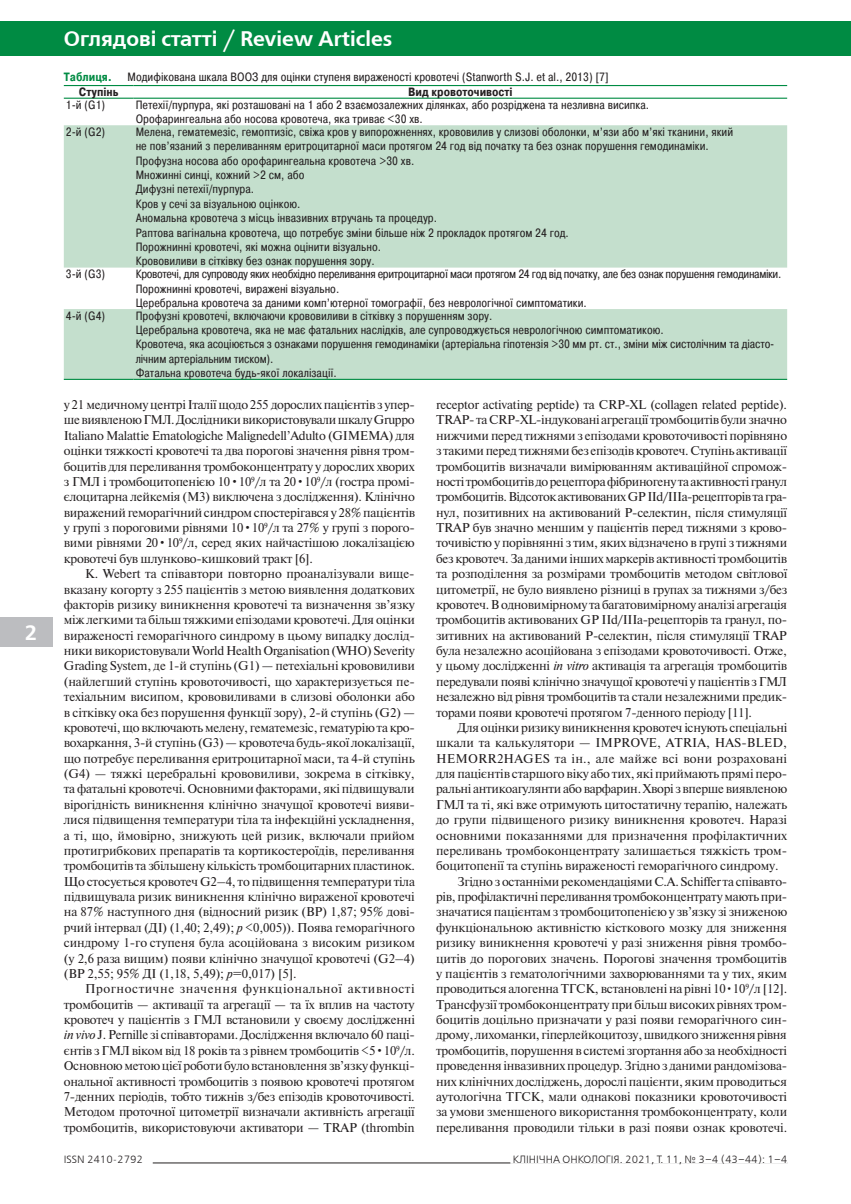
<style>
.page{position:relative;width:851px;height:1204px;background:#fff}
.page>*{position:absolute;margin:0;border:0;box-sizing:border-box;transform-origin:0 0}
.Рубрика_2{font:700 21px "Free Set C";color:#fff}
.Страница{font:700 21px "Free Set C";color:#fff}
.Текст{font:12.75px/15.3px "Newton";letter-spacing:-.01em;color:#231f20;text-align:justify}
.Таблица{font:12px/14.4px "Pragmatica Cond";color:#231f20}
.Таблица-2{font:12px "Pragmatica Cond";letter-spacing:-.03em;color:#231f20}
.Название{font:12px "Pragmatica Cond";color:#231f20}
.Заголовок{font:700 12px "Pragmatica Cond";color:#231f20}
.Название-2{font:700 12px "Pragmatica Cond";color:#008b43}
.Колонтитул_2{font:10.5px "Free Set C";color:#231f20}
.Колонтитул_1{font:10.5px "Free Set C";color:#231f20}
.s1{font-style:italic}
.s2{font-family:"Pragmatica"}
</style>
<div class="page">
<div style="left:0;top:21px;width:850px;height:34px;background:#008b43"></div>
<div style="left:0;top:617px;width:32px;height:29px;background:#bcbdc0"></div>
<div style="left:9px;top:617px;width:44px;height:29px;background:#bcbdc0"></div>
<hr style="left:153px;top:1162px;width:634px;height:1px;background:#231f20">
<div style="left:510px;top:1154px;width:277px;height:9px;background:#fff"></div>
<svg style="left:64px;top:125px;width:723px;height:254px;fill:#c4dfcd"></svg>
<hr style="left:64px;top:379px;width:70px;height:1px;background:#008b43">
<hr style="left:134px;top:379px;width:653px;height:1px;background:#008b43">
<hr style="left:64px;top:85px;width:70px;height:1px;background:#008b43">
<hr style="left:134px;top:85px;width:653px;height:1px;background:#008b43">
<hr style="left:64px;top:98px;width:70px;height:1px;background:#008b43">
<hr style="left:134px;top:98px;width:653px;height:1px;background:#008b43">
<p class="Страница" style="left:24px;top:620px;width:14px">2</p>
<p class="Рубрика_2" style="left:64px;top:27px;width:330px">Оглядові статті / Review Articles</p>
<p class="Название-2" style="left:64px;top:69px;width:50px">Таблиця.</p>
<p class="Название" style="left:128px;top:69px;width:482px">Модифікована шкала ВООЗ для оцінки ступеня вираженості кровотечі (Stanworth S.J. et al., 2013) [7]</p>
<p class="Заголовок" style="left:79px;top:84px;width:41px">Ступінь</p>
<p class="Заголовок" style="left:408px;top:84px;width:106px">Вид кровоточивості</p>
<p class="Таблица" style="left:66px;top:97px;width:41px">1-й (G1)</p>
<p class="Таблица" style="left:136px;top:97px;width:515px">Петехії/пурпура, які розташовані на 1 або 2 взаємозалежних ділянках, або розріджена та незливна висипка.</p>
<p class="Таблица" style="left:136px;top:112px;width:288px">Орофарингеальна або носова кровотеча, яка триває &lt;30 хв.</p>
<p class="Таблица" style="left:66px;top:124px;width:41px">2-й (G2)</p>
<p class="Таблица" style="left:136px;top:124px;width:599px">Мелена, гематемезіс, гемоптизіс, свіжа кров у випорожненнях, крововилив у слизові оболонки, м’язи або м’які тканини, який не пов’язаний з переливанням еритроцитарної маси протягом 24 год від початку та без ознак порушення гемодинаміки.</p>
<p class="Таблица" style="left:136px;top:153px;width:280px">Профузна носова або орофарингеальна кровотеча &gt;30 хв.</p>
<p class="Таблица" style="left:136px;top:168px;width:170px">Множинні синці, кожний &gt;2 см, або</p>
<p class="Таблица" style="left:136px;top:182px;width:120px">Дифузні петехії/пурпура.</p>
<p class="Таблица" style="left:136px;top:196px;width:166px">Кров у сечі за візуальною оцінкою.</p>
<p class="Таблица" style="left:136px;top:211px;width:303px">Аномальна кровотеча з місць інвазивних втручань та процедур.</p>
<p class="Таблица" style="left:136px;top:225px;width:434px">Раптова вагінальна кровотеча, що потребує зміни більше ніж 2 прокладок протягом 24 год.</p>
<p class="Таблица" style="left:136px;top:240px;width:247px">Порожнинні кровотечі, які можна оцінити візуально.</p>
<p class="Таблица" style="left:136px;top:254px;width:240px">Крововиливи в сітківку без ознак порушення зору.</p>
<p class="Таблица" style="left:66px;top:267px;width:41px">3-й (G3)</p>
<p class="Таблица-2" style="left:136px;top:266px;width:647px">Кровотечі, для супроводу яких необхідно переливання еритроцитарної маси протягом 24 год від початку, але без ознак порушення гемодинаміки.</p>
<p class="Таблица" style="left:136px;top:281px;width:205px">Порожнинні кровотечі, виражені візуально.</p>
<p class="Таблица" style="left:136px;top:295px;width:452px">Церебральна кровотеча за даними комп’ютерної томографії, без неврологічної симптоматики.</p>
<p class="Таблица" style="left:66px;top:308px;width:41px">4-й (G4)</p>
<p class="Таблица" style="left:136px;top:308px;width:358px">Профузні кровотечі, включаючи крововиливи в сітківку з порушенням зору.</p>
<p class="Таблица" style="left:136px;top:322px;width:529px">Церебральна кровотеча, яка не має фатальних наслідків, але супроводжується неврологічною симптоматикою.</p>
<p class="Таблица" style="left:136px;top:337px;width:640px">Кровотеча, яка асоціюється з ознаками порушення гемодинаміки (артеріальна гіпотензія &gt;30 мм рт. ст., зміни між систолічним та діасто&shy;лічним артеріальним тиском).</p>
<p class="Таблица" style="left:136px;top:366px;width:203px">Фатальна кровотеча будь-якої локалізації.</p>
<p class="Текст" style="left:64px;top:396px;width:353px">у 21 медичному центрі Італії щодо 255 дорослих пацієнтів з упер&shy;ше виявленою ГМЛ. Дослідники використовували шкалу Gruppo Italiano Malattie Ematologiche Malignedell’Adulto (GIMEMA) для оцінки тяжкості кровотечі та два порогові значення рівня тром&shy;боцитів для переливання тромбоконцентрату у дорослих хворих з ГМЛ і тромбоцитопенією 10•10<sup>9</sup>/л та 20•10<sup>9</sup>/л (гостра промі&shy;єлоцитарна лейкемія (М3) виключена з дослідження). Клінічно виражений геморагічний синдром спостерігався у 28% пацієнтів у групі з пороговими рівнями 10•10<sup>9</sup>/л та 27% у групі з порого&shy;вими рівнями 20•10<sup>9</sup>/л, серед яких найчастішою локалізацією кровотечі був шлунково-кишковий тракт [6].</p>
<p class="Текст" style="left:64px;top:565px;width:352px;text-align:left;text-indent:21px">K. Webert та співавтори повторно проаналізували вище&shy;вказану когорту з 255 пацієнтів з метою виявлення додаткових факторів ризику виникнення кровотечі та визначення зв’язку між легкими та більш тяжкими епізодами кровотечі. Для оцінки вираженості геморагічного синдрому в цьому випадку дослід&shy;ники використовували World Health Organisation (WHO) Severity Grading System, де 1-й ступінь (G1) — петехіальні крововиливи (найлегший ступінь кровоточивості, що характеризується пе&shy;техіальним висипом, крововиливами в слизові оболонки або в сітківку ока без порушення функції зору), 2-й ступінь (G2) — кровотечі, що включають мелену, гематемезіс, гематурію та кро&shy;вохаркання, 3-й ступінь (G3) — кровотеча будь-якої локалізації, що потребує переливання еритроцитарної маси, та 4-й ступінь (G4) — тяжкі церебральні крововиливи, зокрема в сітківку, та фатальні кровотечі. Основними факторами, які підвищували вірогідність виникнення клінічно значущої кровотечі вияви&shy;лися підвищення температури тіла та інфекційні ускладнення, а ті, що, ймовірно, знижують цей ризик, включали прийом протигрибкових препаратів та кортикостероїдів, переливання тромбоцитів та збільшену кількість тромбоцитарних пластинок.<br>Що стосується кровотеч G2–4, то підвищення температури тіла підвищувала ризик виникнення клінічно вираженої кровотечі на 87% наступного дня (відносний ризик (ВР) 1,87; 95% дові&shy;рчий інтервал (ДІ) (1,40; 2,49); <span class="s1">p</span> &lt;0,005)). Поява геморагічного синдрому 1-го ступеня була асоційована з високим ризиком (у 2,6 раза вищим) появи клінічно значущої кровотечі (G2–4) (ВР 2,55; 95% ДI (1,18, 5,49); <span class="s1">p</span>=0,017) [5].</p>
<p class="Текст" style="left:64px;top:980px;width:352px;text-indent:21px">Прогностичне значення функціональної активності тромбоцитів — активації та агрегації — та їх вплив на частоту кровотеч у пацієнтів з ГМЛ встановили у своєму дослідженні <span class="s1">in vivo</span> J. Pernille зі співавторами. Дослідження включало 60 паці&shy;єнтів з ГМЛ віком від 18 років та з рівнем тромбоцитів &lt;5•10<sup>9</sup>/л.<br>Основною метою цієї роботи було встановлення зв’язку функці&shy;ональної активності тромбоцитів з появою кровотечі протягом 7-денних періодів, тобто тижнів з/без епізодів кровоточивості.<br>Методом проточної цитометрії визначали активність агрегації тромбоцитів, використовуючи активатори — TRAP (thrombin</p>
<p class="Текст" style="left:436px;top:396px;width:352px">receptor activating peptide) та CRP-XL (collagen related peptide).<br>TRAP- та CRP-XL-індуковані агрегації тромбоцитів були значно нижчими перед тижнями з епізодами кровоточивості порівняно з такими перед тижнями без епізодів кровотеч. Ступінь активації тромбоцитів визначали вимірюванням активаційної спромож&shy;ності тромбоцитів дорецептора фібриногену та активності гранул тромбоцитів. Відсоток активованих GP IId/IIIa-рецепторів та гра&shy;нул, позитивних на активований Р-селектин, після стимуляції TRAP був значно меншим у пацієнтів перед тижнями з крово&shy;точивістю у порівнянні з тим, яких відзначено в групі з тижнями без кровотеч. За даними інших маркерів активності тромбоцитів та розподілення за розмірами тромбоцитів методом світлової цитометрії, не було виявлено різниці в групах за тижнями з/без кровотеч. Водновимірному та багатовимірному аналізі агрегація тромбоцитів активованих GP IId/IIIa-рецепторів та гранул, по&shy;зитивних на активований Р-селектин, після стимуляції TRAP була незалежно асоційована з епізодами кровоточивості. Отже, у цьому дослідженні <span class="s1">in vitro</span> активація та агрегація тромбоцитів передували появі клінічно значущої кровотечі у пацієнтів з ГМЛ незалежно від рівня тромбоцитів та стали незалежними предик&shy;торами появи кровотечі протягом 7-денного періоду [11].</p>
<p class="Текст" style="left:436px;top:719px;width:352px;text-indent:21px">Для оцінки ризику виникнення кровотеч існують спеціальні шкали та калькулятори — IMPROVE, ATRIA, HAS-BLED, HEMORR2HAGES та ін., але майже всі вони розраховані для пацієнтів старшого віку або тих, які приймають прямі перо&shy;ральні антикоагулянти або варфарин. Хворі з вперше виявленою ГМЛ та ті, які вже отримують цитостатичну терапію, належать до групи підвищеного ризику виникнення кровотеч. Наразі основними показаннями для призначення профілактичних переливань тромбоконцентрату залишається тяжкість тром&shy;боцитопенії та ступінь вираженості геморагічного синдрому.</p>
<p class="Текст" style="left:436px;top:873px;width:353px;text-indent:21px">Згідно з останніми рекомендаціями C.A. Schiffer та співавто&shy;рів, профілактичні переливання тромбоконцентрату мають при&shy;значатися пацієнтам з тромбоцитопенією у зв’язку зі зниженою функціональною активністю кісткового мозку для зниження ризику виникнення кровотечі у разі зниження рівня тромбо&shy;цитів до порогових значень. Порогові значення тромбоцитів у пацієнтів з гематологічними захворюваннями та у тих, яким проводиться алогенна ТГСК, встановлені на рівні 10<span class="s2">•</span>10<sup>9</sup>/л [12].<br>Трансфузії тромбоконцентрату прибільш високих рівнях тром&shy;боцитів доцільно призначати у разі появи геморагічного син&shy;дрому, лихоманки, гіперлейкоцитозу, швидкого зниження рівня тромбоцитів, порушення в системі згортання або за необхідності проведення інвазивних процедур. Згідно з даними рандомізова&shy;них клінічних досліджень, дорослі пацієнти, яким проводиться аутологічна ТГСК, мали однакові показники кровоточивості за умови зменшеного використання тромбоконцентрату, коли переливання проводили тільки в разі появи ознак кровотечі.</p>
<p class="Колонтитул_1" style="left:64px;top:1153px;width:81px">ISSN 2410-2792</p>
<p class="Колонтитул_2" style="left:512px;top:1153px;width:276px">КЛІНІЧНА ОНКОЛОГІЯ. 2021, Т. 11, № 3–4 (43–44): 1–4</p>
</div>
